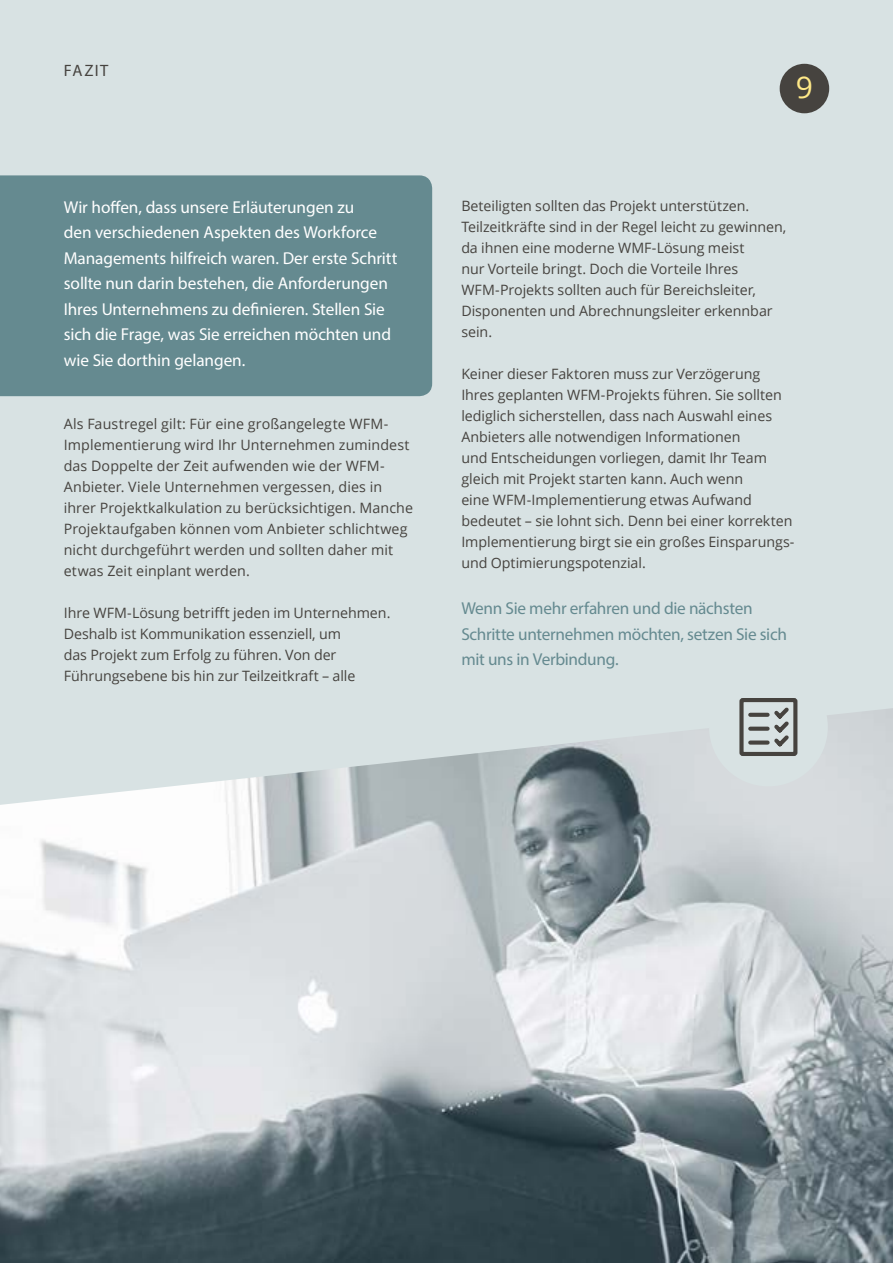
<style>
.page{position:relative;width:893px;height:1263px;background:#d8e2e3}
.page>*{position:absolute;margin:0;border:0;box-sizing:border-box;transform-origin:0 0}
.t1{font:30px "Open Sans";color:#ffe988}
.t2{font:17.25px/25.5px "Myriad Pro";letter-spacing:-.005em;color:#fff}
.t3{font:17.25px/25.5px "Myriad Pro";letter-spacing:-.02em;color:#658a90}
.t4{font:16.5px "Myriad Pro";letter-spacing:.085em;color:#46433f}
.t5{font:14.25px/21px "Open Sans";letter-spacing:-.005em;color:#46433f}
</style>
<div class="page">
<img style="left:0;top:805px;width:893px;height:458px">
<svg style="left:2px;top:708px;width:891px;height:97px"></svg>
<div style="left:0;top:175px;width:432px;height:221px;background:#658a90"></div>
<div style="left:709px;top:668px;width:119px;height:118px;background:#d8e2e3;border-radius:50%"></div>
<svg style="left:739px;top:698px;width:59px;height:58px"></svg>
<div style="left:780px;top:64px;width:49px;height:49px;background:#46433f;border-radius:50%"></div>
<p class="t4" style="left:64px;top:60px;width:46px">FAZIT</p>
<p class="t2" style="left:64px;top:194px;width:335px">Wir hoffen, dass unsere Erläuterungen zu<br>den verschiedenen Aspekten des Workforce Managements hilfreich waren. Der erste Schritt sollte nun darin bestehen, die Anforderungen Ihres Unternehmens zu definieren. Stellen Sie sich die Frage, was Sie erreichen möchten und wie Sie dorthin gelangen.</p>
<p class="t5" style="left:64px;top:413px;width:351px">Als Faustregel gilt: Für eine großangelegte WFM-Implementierung wird Ihr Unternehmen zumindest das Doppelte der Zeit aufwenden wie der WFM-Anbieter. Viele Unternehmen vergessen, dies in ihrer Projektkalkulation zu berücksichtigen. Manche Projektaufgaben können vom Anbieter schlichtweg nicht durchgeführt werden und sollten daher mit etwas Zeit einplant werden.</p>
<p class="t5" style="left:64px;top:602px;width:328px">Ihre WFM-Lösung betrifft jeden im Unternehmen.<br>Deshalb ist Kommunikation essenziell, um<br>das Projekt zum Erfolg zu führen. Von der Führungsebene bis hin zur Teilzeitkraft – alle</p>
<h1 class="t1" style="left:796px;top:67px;width:19px">9</h1>
<p class="t5" style="left:461px;top:195px;width:326px">Beteiligten sollten das Projekt unterstützen.<br>Teilzeitkräfte sind in der Regel leicht zu gewinnen, da ihnen eine moderne WMF-Lösung meist<br>nur Vorteile bringt. Doch die Vorteile Ihres WFM-Projekts sollten auch für Bereichsleiter, Disponenten und Abrechnungsleiter erkennbar sein.</p>
<p class="t5" style="left:461px;top:363px;width:335px">Keiner dieser Faktoren muss zur Verzögerung Ihres geplanten WFM-Projekts führen. Sie sollten lediglich sicherstellen, dass nach Auswahl eines Anbieters alle notwendigen Informationen<br>und Entscheidungen vorliegen, damit Ihr Team gleich mit Projekt starten kann. Auch wenn<br>eine WFM-Implementierung etwas Aufwand bedeutet – sie lohnt sich. Denn bei einer korrekten Implementierung birgt sie ein großes Einsparungs&shy;und Optimierungspotenzial.</p>
<p class="t3" style="left:461px;top:595px;width:327px">Wenn Sie mehr erfahren und die nächsten<br>Schritte unternehmen möchten, setzen Sie sich mit uns in Verbindung.</p>
</div>
